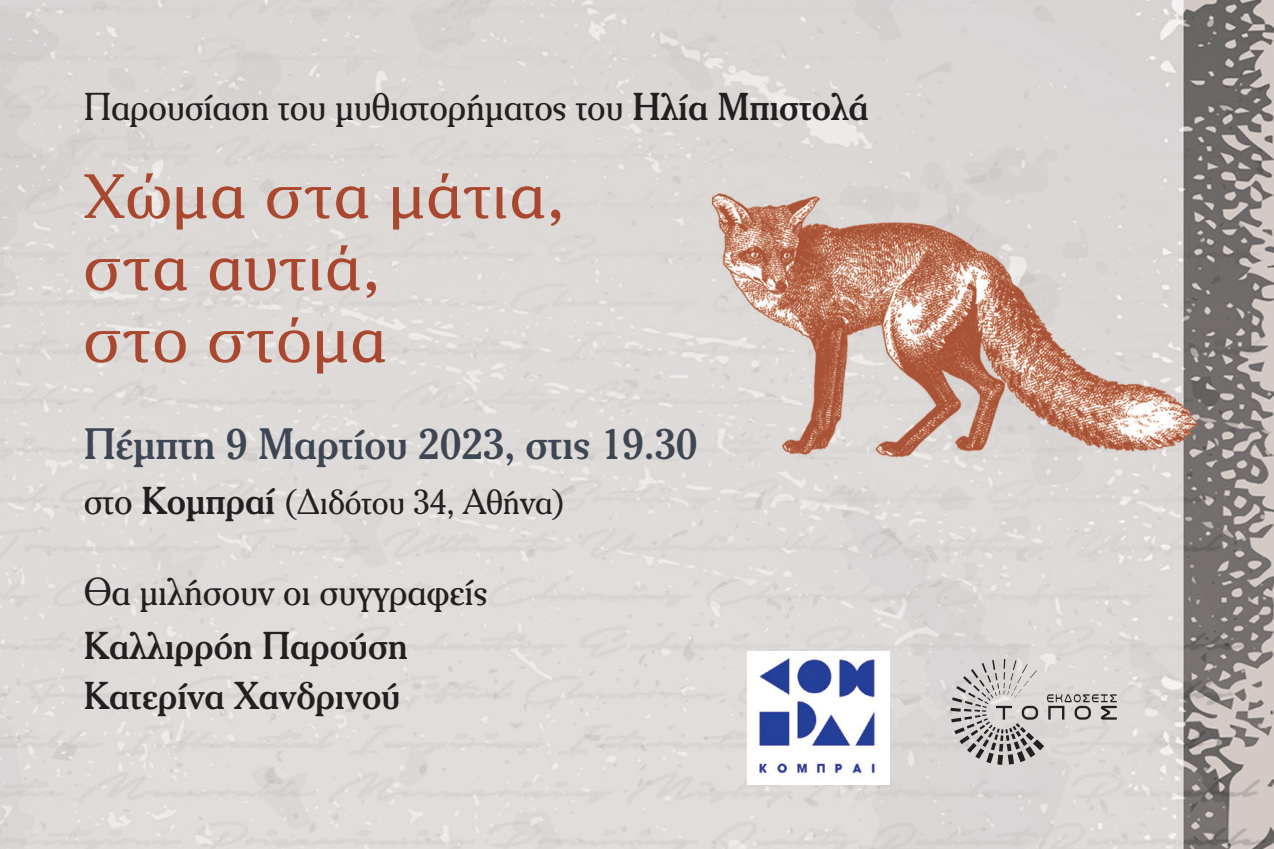
<style>
.page{position:relative;width:1274px;height:849px;background:#fff}
.page>*{position:absolute;margin:0;border:0;box-sizing:border-box;transform-origin:0 0}
.t1{font:59.7px/72px "BHMA Two";letter-spacing:.025em;color:#aa482f}
.t2{font:500 43.2px "PF Cheltenham";letter-spacing:-.01em;color:#3d4653;scale:.95 1}
.t3{font:38.1px "PF Cheltenham";letter-spacing:-.01em;color:#231f20;scale:.95 1}
.t4{font:500 38.1px/50.1px "PF Cheltenham";letter-spacing:-.01em;color:#231f20;scale:.95 1}
.t5{font:34.8px "PF Cheltenham";letter-spacing:-.01em;color:#231f20;scale:.95 1}
.s1{font-weight:500}
.s2{font-size:38.1px}
.s3{font-weight:500;font-size:38.1px}
</style>
<div class="page">
<img style="left:0;top:0;width:1274px;height:849px">
<svg style="left:951px;top:659px;width:166px;height:106px;background:#c5c2c1"></svg>
<div style="left:747px;top:651px;width:142px;height:133px;background:#fff"></div>
<img style="left:757px;top:658px;width:118px;height:119px">
<p class="t3" style="left:84px;top:85px;width:828px">Παρουσίαση του μυθιστορήματος του <span class="s1">Ηλία Μπιστολά</span></p>
<h1 class="t1" style="left:84px;top:160px;width:482px">Χώμα στα μάτια, στα αυτιά,<br>στο στόμα</h1>
<p class="t2" style="left:84px;top:419px;width:648px">Πέμπτη 9 Μαρτίου 2023, στις 19.30</p>
<p class="t5" style="left:84px;top:481px;width:508px"><span class="s2">στο</span> <span class="s3">Κομπραί</span> (Διδότου 34, Αθήνα)</p>
<p class="t3" style="left:84px;top:569px;width:427px">Θα μιλήσουν οι συγγραφείς</p>
<p class="t4" style="left:84px;top:620px;width:343px">Καλλιρρόη Παρούση<br>Κατερίνα Χανδρινού</p>
</div>
